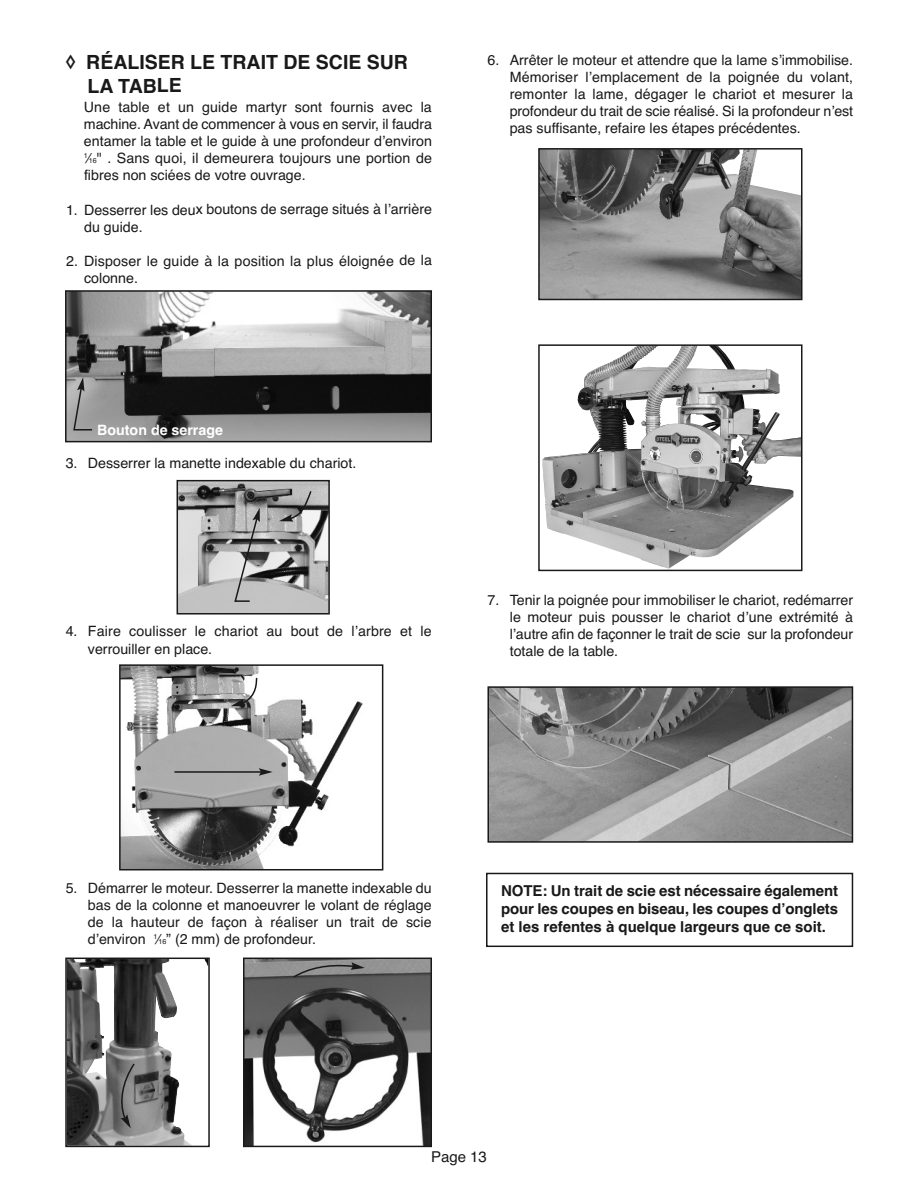
<style>
.page{position:relative;width:918px;height:1188px;background:#fff}
.page>*{position:absolute;margin:0;border:0;box-sizing:border-box;transform-origin:0 0}
.t1{font:700 19.5px/23.5px "Helvetica";color:#191919}
.t2{font:700 15px/18px "Helvetica";color:#191919;text-align:justify}
.t3{font:15px "Helvetica";color:#191919}
.t4{font:14.25px/17.1px "Helvetica";color:#191919;text-align:justify}
.t5{font:700 14.25px "Helvetica";color:#fff}
.s1{font-size:7.2px}
</style>
<div class="page">
<img style="left:68px;top:293px;width:361px;height:146px">
<div style="left:65px;top:290px;width:367px;height:152px;border:2px solid #191919"></div>
<svg style="left:72px;top:377px;width:22px;height:54px"></svg>
<img style="left:180px;top:483px;width:147px;height:129px">
<div style="left:177px;top:480px;width:153px;height:135px;border:2px solid #191919"></div>
<svg style="left:233px;top:508px;width:27px;height:95px;background:#a0a0a0"></svg>
<svg style="left:279px;top:489px;width:34px;height:33px"></svg>
<img style="left:122px;top:667px;width:241px;height:200px">
<div style="left:119px;top:664px;width:264px;height:206px;border:2px solid #191919"></div>
<hr style="left:174px;top:771px;width:87px;height:2px;background:#191919">
<svg style="left:259px;top:768px;width:14px;height:8px"></svg>
<svg style="left:231px;top:676px;width:27px;height:30px"></svg>
<img style="left:542px;top:347px;width:258px;height:221px">
<div style="left:538px;top:344px;width:265px;height:227px;border:2px solid #191919"></div>
<img style="left:541px;top:151px;width:259px;height:146px">
<div style="left:538px;top:148px;width:265px;height:152px;border:2px solid #191919"></div>
<img style="left:246px;top:961px;width:183px;height:183px">
<div style="left:243px;top:958px;width:189px;height:189px;border:2px solid #191919"></div>
<img style="left:68px;top:961px;width:139px;height:183px">
<div style="left:65px;top:958px;width:145px;height:189px;border:2px solid #191919"></div>
<svg style="left:292px;top:962px;width:73px;height:17px"></svg>
<svg style="left:119px;top:1062px;width:17px;height:66px"></svg>
<div style="left:486px;top:873px;width:367px;height:74px;border:2px solid #191919"></div>
<img style="left:490px;top:689px;width:360px;height:151px">
<div style="left:487px;top:686px;width:366px;height:157px;border:2px solid #191919"></div>
<h1 class="t1" style="left:88px;top:50px;width:322px;text-indent:-22px">◊ RÉALISER LE TRAIT DE SCIE SUR<br>LA TABLE</h1>
<p class="t4" style="left:84px;top:98px;width:350px">Une table et un guide martyr sont fournis avec la machine. Avant de commencer à vous en servir, il faudra entamer la table et le guide à une profondeur d’environ <sup>1</sup>⁄<span class="s1">16</span>" . Sans quoi, il demeurera toujours une portion de fibres non sciées de votre ouvrage.</p>
<p class="t4" style="left:84px;top:201px;width:350px;text-indent:-18px">1. Desserrer les deux boutons de serrage situés à l’arrière du guide.</p>
<p class="t4" style="left:84px;top:252px;width:350px;text-indent:-18px">2. Disposer le guide à la position la plus éloignée de la colonne.</p>
<p class="t4" style="left:510px;top:51px;width:345px;text-indent:-22px">6. Arrêter le moteur et attendre que la lame s’immobilise.<br>Mémoriser l’emplacement de la poignée du volant, remonter la lame, dégager le chariot et mesurer la profondeur du trait de scie réalisé. Si la profondeur n’est pas suffisante, refaire les étapes précédentes.</p>
<p class="t5" style="left:97px;top:421px;width:127px">Bouton de serrage</p>
<p class="t4" style="left:66px;top:455px;width:292px">3. Desserrer la manette indexable du chariot.</p>
<p class="t4" style="left:88px;top:623px;width:345px;text-indent:-22px">4. Faire coulisser le chariot au bout de l’arbre et le verrouiller en place.</p>
<p class="t4" style="left:510px;top:591px;width:345px;text-indent:-22px">7. Tenir la poignée pour immobiliser le chariot, redémarrer le moteur puis pousser le chariot d’une extrémité à l’autre afin de façonner le trait de scie sur la profondeur totale de la table.</p>
<p class="t4" style="left:88px;top:879px;width:345px;text-indent:-22px">5. Démarrer le moteur. Desserrer la manette indexable du bas de la colonne et manoeuvrer le volant de réglage de la hauteur de façon à réaliser un trait de scie d’environ <sup>1</sup>⁄<span class="s1">16</span>” (2 mm) de profondeur.</p>
<p class="t2" style="left:501px;top:882px;width:339px">NOTE: Un trait de scie est nécessaire également pour les coupes en biseau, les coupes d’onglets et les refentes à quelque largeurs que ce soit.</p>
<p class="t3" style="left:431px;top:1148px;width:57px">Page 13</p>
</div>
